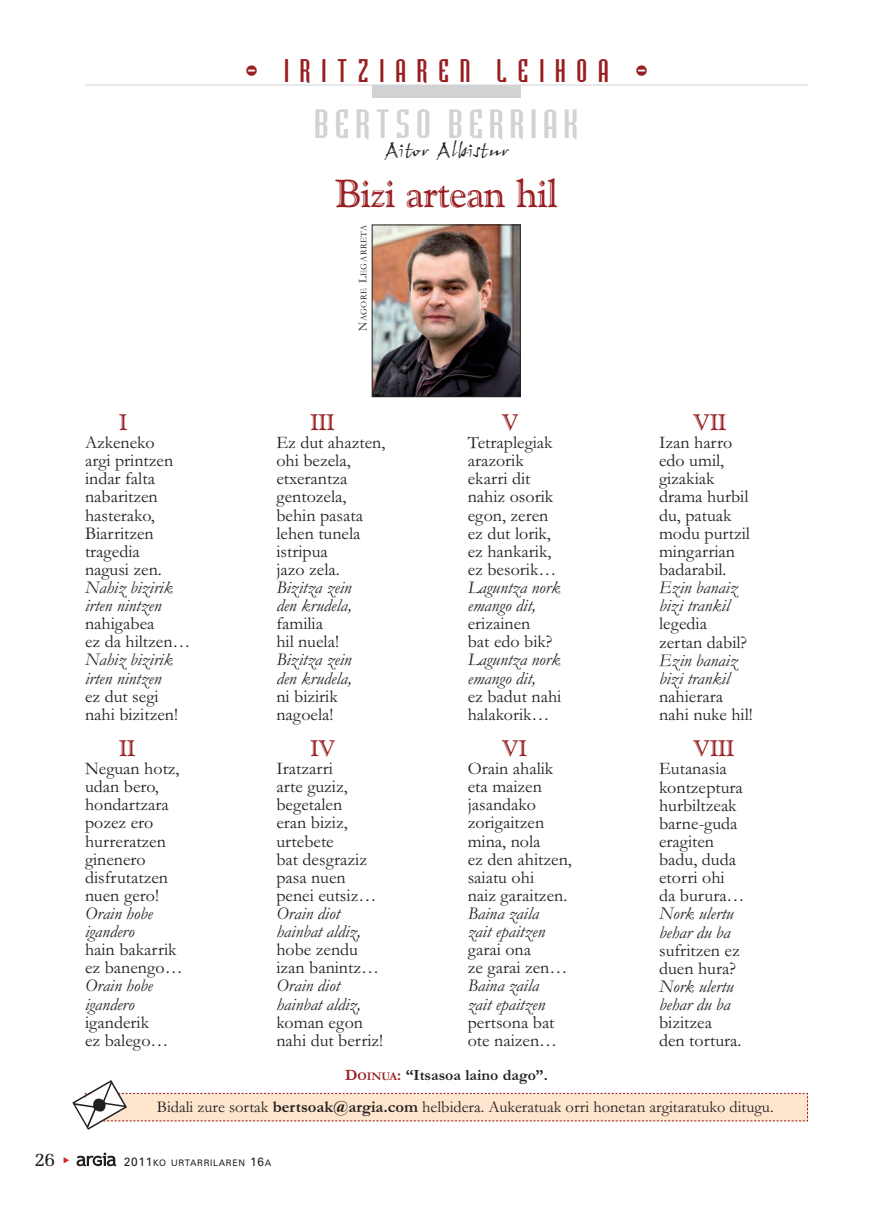
<style>
.page{position:relative;width:893px;height:1212px;background:#fff}
.page>*{position:absolute;margin:0;border:0;box-sizing:border-box;transform-origin:0 0}
.t1{font:39px "Goudy Handtooled BT";letter-spacing:-.015em;color:#981e21}
.t2{font:37.5px "Bodiac";letter-spacing:.145em;color:#d1d2d4;scale:1.1 1}
.t3{font:30px "Bodiac";letter-spacing:.365em;color:#981e21}
.t4{font:22.5px "Goudy Handtooled BT";color:#981e21}
.t5{font:19.5px "John Handy LET Plain 10";color:#231f20;scale:1.05 1}
.t6{font:19.5px "Memoir";color:#231f20}
.t7{font:18px/18.1px "Garamond";color:#231f20}
.t8{font:italic 18px/18.1px "Garamond";color:#231f20}
.t9{font:16.5px "Garamond";color:#231f20}
.t10{font:700 15.75px "Garamond";color:#231f20}
.t11{font:9px "Zurich BT";letter-spacing:.075em;color:#231f20}
.t12{font:9px "Garamond";letter-spacing:.06em;color:#231f20}
.s1{font-size:12px}
.s2{color:#981e21}
.s3{font-size:11.85px;color:#981e21}
.s4{font-weight:700}
</style>
<div class="page">
<svg style="left:77px;top:1152px;width:39px;height:14px"></svg>
<hr style="left:85px;top:85px;width:723px;height:1px;background:#d1d2d4">
<div style="left:372px;top:85px;width:149px;height:12px;background:#d1d2d4"></div>
<svg style="left:72px;top:1080px;width:736px;height:50px"></svg>
<img style="left:374px;top:227px;width:145px;height:168px">
<div style="left:372px;top:225px;width:149px;height:172px;border:1px solid #231f20"></div>
<h3 class="t3" style="left:245px;top:60px;width:405px">- IRITZIAREN LEIHOA -</h3>
<h2 class="t2" style="left:314px;top:109px;width:242px">BERTSO BERRIAK</h2>
<p class="t5" style="left:384px;top:142px;width:120px">Aitor-Albistur</p>
<h1 class="t1" style="left:336px;top:179px;width:223px">Bizi artean hil</h1>
<p class="t4" style="left:119px;top:413px;width:9px">I</p>
<p class="t7" style="left:85px;top:435px;width:90px">Azkeneko argi printzen indar falta nabaritzen hasterako,<br>Biarritzen tragedia nagusi zen.</p>
<p class="t8" style="left:85px;top:580px;width:89px">Nahiz bizirik irten nintzen</p>
<p class="t7" style="left:85px;top:616px;width:107px">nahigabea<br>ez da hiltzen…</p>
<p class="t8" style="left:85px;top:653px;width:89px">Nahiz bizirik irten nintzen</p>
<p class="t7" style="left:85px;top:689px;width:94px">ez dut segi nahi bizitzen!</p>
<p class="t4" style="left:119px;top:739px;width:17px">II</p>
<p class="t7" style="left:85px;top:761px;width:96px">Neguan hotz, udan bero, hondartzara pozez ero hurreratzen ginenero disfrutatzen nuen gero!</p>
<p class="t8" style="left:85px;top:906px;width:69px">Orain hobe igandero</p>
<p class="t7" style="left:85px;top:942px;width:99px">hain bakarrik ez banengo…</p>
<p class="t8" style="left:85px;top:979px;width:69px">Orain hobe igandero</p>
<p class="t7" style="left:85px;top:1015px;width:85px">iganderik ez balego…</p>
<p class="t12" style="left:361px;top:331px;width:108px;rotate:-90deg"><span class="s1">N</span>AGORE <span class="s1">L</span>EGARRETA</p>
<p class="t4" style="left:310px;top:413px;width:25px">III</p>
<p class="t7" style="left:276px;top:435px;width:110px">Ez dut ahazten, ohi bezela, etxerantza gentozela, behin pasata lehen tunela istripua<br>jazo zela.</p>
<p class="t8" style="left:276px;top:580px;width:77px">Bizitza zein den krudela,</p>
<p class="t7" style="left:276px;top:616px;width:64px">familia hil nuela!</p>
<p class="t8" style="left:276px;top:653px;width:77px">Bizitza zein den krudela,</p>
<p class="t7" style="left:276px;top:689px;width:63px">ni bizirik nagoela!</p>
<p class="t4" style="left:310px;top:739px;width:27px">IV</p>
<p class="t7" style="left:276px;top:761px;width:101px">Iratzarri<br>arte guziz, begetalen eran biziz, urtebete<br>bat desgraziz pasa nuen penei eutsiz…</p>
<p class="t8" style="left:276px;top:906px;width:86px">Orain diot hainbat aldiz,</p>
<p class="t7" style="left:276px;top:942px;width:104px">hobe zendu izan banintz…</p>
<p class="t8" style="left:276px;top:979px;width:86px">Orain diot hainbat aldiz,</p>
<p class="t7" style="left:276px;top:1015px;width:108px">koman egon nahi dut berriz!</p>
<p class="t4" style="left:502px;top:413px;width:19px">V</p>
<p class="t7" style="left:468px;top:435px;width:90px">Tetraplegiak arazorik ekarri dit nahiz osorik egon, zeren ez dut lorik, ez hankarik, ez besorik…</p>
<p class="t8" style="left:468px;top:580px;width:94px">Laguntza nork emango dit,</p>
<p class="t7" style="left:468px;top:616px;width:86px">erizainen bat edo bik?</p>
<p class="t8" style="left:468px;top:653px;width:94px">Laguntza nork emango dit,</p>
<p class="t7" style="left:468px;top:689px;width:95px">ez badut nahi halakorik…</p>
<p class="t4" style="left:502px;top:739px;width:27px">VI</p>
<p class="t7" style="left:468px;top:761px;width:106px">Orain ahalik eta maizen jasandako zorigaitzen mina, nola<br>ez den ahitzen, saiatu ohi<br>naiz garaitzen.</p>
<p class="t8" style="left:468px;top:906px;width:79px">Baina zaila zait epaitzen</p>
<p class="t7" style="left:468px;top:942px;width:101px">garai ona<br>ze garai zen…</p>
<p class="t8" style="left:468px;top:979px;width:79px">Baina zaila zait epaitzen</p>
<p class="t7" style="left:468px;top:1015px;width:91px">pertsona bat ote naizen…</p>
<p class="t10" style="left:345px;top:1069px;width:204px"><span class="s2">D</span><span class="s3">OINUA</span><span class="s2">:</span> “Itsasoa laino dago”.</p>
<p class="t4" style="left:693px;top:413px;width:35px">VII</p>
<p class="t7" style="left:659px;top:435px;width:92px">Izan harro edo umil, gizakiak drama hurbil du, patuak modu purtzil mingarrian badarabil.</p>
<p class="t8" style="left:659px;top:580px;width:80px">Ezin banaiz bizi trankil</p>
<p class="t7" style="left:659px;top:617px;width:90px">legedia zertan dabil?</p>
<p class="t8" style="left:659px;top:653px;width:80px">Ezin banaiz bizi trankil</p>
<p class="t7" style="left:659px;top:689px;width:95px">nahierara nahi nuke hil!</p>
<p class="t4" style="left:693px;top:740px;width:42px">VIII</p>
<p class="t7" style="left:659px;top:762px;width:87px">Eutanasia kontzeptura hurbiltzeak barne-guda eragiten badu, duda etorri ohi da burura…</p>
<p class="t8" style="left:659px;top:907px;width:76px">Nork ulertu behar du ba</p>
<p class="t7" style="left:659px;top:943px;width:82px">sufritzen ez duen hura?</p>
<p class="t8" style="left:659px;top:979px;width:76px">Nork ulertu behar du ba</p>
<p class="t7" style="left:659px;top:1015px;width:84px">bizitzea den tortura.</p>
<p class="t9" style="left:157px;top:1101px;width:618px">Bidali zure sortak <span class="s4">bertsoak@argia.com</span> helbidera. Aukeratuak orri honetan argitaratuko ditugu.</p>
<p class="t6" style="left:35px;top:1151px;width:22px">26</p>
<p class="t11" style="left:124px;top:1160px;width:149px"><span class="s1">2011</span>KO URTARRILAREN <span class="s1">16</span>A</p>
</div>
